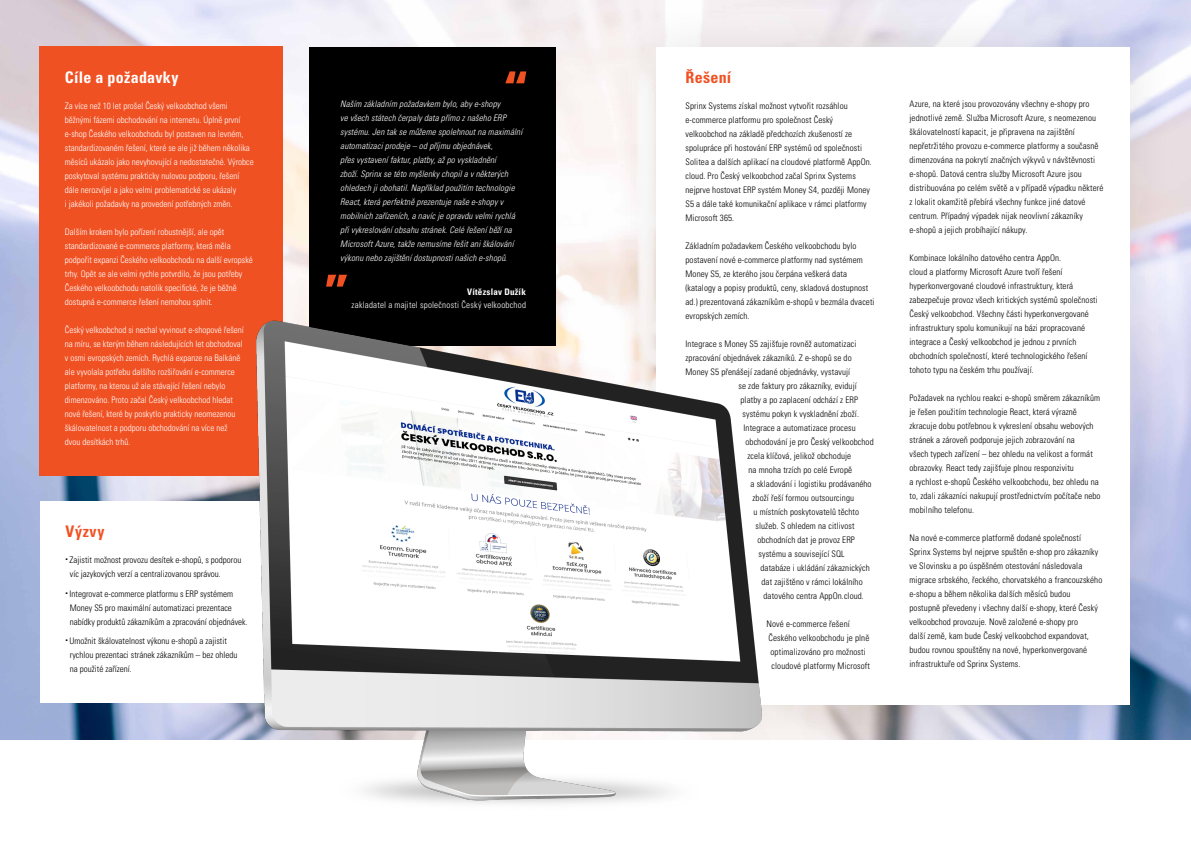
<style>
.page{position:relative;width:1191px;height:842px;background:#fff}
.page>*{position:absolute;margin:0;border:0;box-sizing:border-box;transform-origin:0 0}
.t1{font:700 condensed 16px "Univers CE";letter-spacing:.015em;color:#fff}
.t2{font:700 condensed 16px "Univers CE";letter-spacing:.025em;color:#f05123}
.t3{font:300 condensed 9px/14px "Univers CE";letter-spacing:.01em;color:#000}
.t4{font:300 condensed 9px/14px "Univers CE";color:#fff}
.t5{font:italic 300 condensed 9px/14px "Univers CE";letter-spacing:.01em;color:#fff}
.t6{font:300 condensed 9px "Univers CE";letter-spacing:.02em;color:#fff}
.t7{font:700 condensed 9px "Univers CE";letter-spacing:.03em;color:#fff}
</style>
<div class="page">
<img style="left:0;top:0;width:1191px;height:740px">
<div style="left:608px;top:0;width:569px;height:752px;background:#000;opacity:.1"></div>
<div style="left:656px;top:47px;width:474px;height:657px;background:#fff"></div>
<div style="left:40px;top:47px;width:243px;height:429px;background:#f05123"></div>
<div style="left:40px;top:501px;width:246px;height:202px;background:#fff"></div>
<div style="left:309px;top:47px;width:247px;height:298px;background:#000"></div>
<svg style="left:326px;top:275px;width:21px;height:12px"></svg>
<svg style="left:505px;top:71px;width:21px;height:12px"></svg>
<img style="left:208px;top:300px;width:601px;height:504px">
<h1 class="t1" style="left:65px;top:68px;width:115px">Cíle a požadavky</h1>
<p class="t4" style="left:65px;top:99px;width:190px">Za více než 10 let prošel Český velkoobchod všemi běžnými fázemi obchodování na internetu. Úplně první e-shop Českého velkoobchodu byl postaven na levném, standardizovaném řešení, které se ale již během několika měsíců ukázalo jako nevyhovující a nedostatečné. Výrobce poskytoval systému prakticky nulovou podporu, řešení dále nerozvíjel a jako velmi problematické se ukázaly<br>i jakékoli požadavky na provedení potřebných změn.</p>
<p class="t4" style="left:65px;top:225px;width:189px">Dalším krokem bylo pořízení robustnější, ale opět standardizované e-commerce platformy, která měla podpořit expanzi Českého velkoobchodu na další evropské trhy. Opět se ale velmi rychle potvrdilo, že jsou potřeby Českého velkoobchodu natolik specifické, že je běžně dostupná e-commerce řešení nemohou splnit.</p>
<p class="t4" style="left:65px;top:323px;width:180px">Český velkoobchod si nechal vyvinout e-shopové řešení na míru, se kterým během následujících let obchodoval v osmi evropských zemích. Rychlá expanze na Balkáně ale vyvolala potřebu dalšího rozšiřování e-commerce platformy, na kterou už ale stávající řešení nebylo dimenzováno. Proto začal Český velkoobchod hledat nové řešení, které by poskytlo prakticky neomezenou škálovatelnost a podporu obchodování na více než dvou desítkách trhů.</p>
<h1 class="t2" style="left:66px;top:522px;width:40px">Výzvy</h1>
<p class="t3" style="left:70px;top:553px;width:173px;text-indent:-4px"><sup>•</sup> Zajistit možnost provozu desítek e-shopů, s podporou víc jazykových verzí a centralizovanou správou.</p>
<p class="t3" style="left:70px;top:587px;width:179px;text-indent:-4px"><sup>•</sup> I ntegrovat e-commerce platformu s ERP systémem<br>Money S5 pro maximální automatizaci prezentace nabídky produktů zákazníkům a zpracování objednávek.</p>
<p class="t3" style="left:70px;top:634px;width:169px;text-indent:-4px"><sup>•</sup> Umožnit škálovatelnost výkonu e-shopů a zajistit rychlou prezentaci stránek zákazníkům – bez ohledu na použité zařízení.</p>
<p class="t5" style="left:340px;top:97px;width:184px">Naším základním požadavkem bylo, aby e-shopy<br>ve všech státech čerpaly data přímo z našeho ERP systému. Jen tak se můžeme spolehnout na maximální automatizaci prodeje – od příjmu objednávek,<br>přes vystavení faktur, platby, až po vyskladnění<br>zboží. Sprinx se této myšlenky chopil a v některých ohledech ji obohatil. Například použitím technologie React, která perfektně prezentuje naše e-shopy v mobilních zařízeních, a navíc je opravdu velmi rychlá při vykreslování obsahu stránek. Celé řešení běží na Microsoft Azure, takže nemusíme řešit ani škálování výkonu nebo zajištění dostupnosti našich e-shopů.</p>
<p class="t7" style="left:467px;top:287px;width:60px">Vítězslav Dužík</p>
<p class="t6" style="left:351px;top:300px;width:176px">zakladatel a majitel společnosti Český velkoobchod</p>
<h1 class="t2" style="left:685px;top:68px;width:47px">Řešení</h1>
<p class="t3" style="left:685px;top:99px;width:188px">Sprinx Systems získal možnost vytvořit rozsáhlou e-commerce platformu pro společnost Český velkoobchod na základě předchozích zkušeností ze spolupráce při hostování ERP systémů od společnosti Solitea a dalších aplikací na cloudové platformě AppOn. cloud. Pro Český velkoobchod začal Sprinx Systems nejprve hostovat ERP systém Money S4, později Money S5 a dále také komunikační aplikace v rámci platformy Microsoft 365.</p>
<p class="t3" style="left:685px;top:239px;width:190px">Základním požadavkem Českého velkoobchodu bylo postavení nové e-commerce platformy nad systémem Money S5, ze kterého jsou čerpána veškerá data (katalogy a popisy produktů, ceny, skladová dostupnost ad.) prezentovaná zákazníkům e-shopů v bezmála dvaceti evropských zemích.</p>
<p class="t3" style="left:685px;top:337px;width:172px">I ntegrace s Money S5 zajišťuje rovněž automatizaci</p>
<p class="t3" style="left:685px;top:351px;width:168px">zpracování objednávek zákazníků. Z e-shopů se do</p>
<p class="t3" style="left:685px;top:365px;width:166px">Money S5 přenášejí zadané objednávky, vystavují</p>
<p class="t3" style="left:738px;top:379px;width:120px">se zde faktury pro zákazníky, evidují</p>
<p class="t3" style="left:740px;top:393px;width:119px">platby a po zaplacení odchází z ERP</p>
<p class="t3" style="left:742px;top:407px;width:118px">systému pokyn k vyskladnění zboží.</p>
<p class="t3" style="left:743px;top:421px;width:114px">I ntegrace a automatizace procesu</p>
<p class="t3" style="left:745px;top:435px;width:130px">obchodování je pro Český velkoobchod</p>
<p class="t3" style="left:747px;top:449px;width:105px">zcela klíčová, jelikož obchoduje</p>
<p class="t3" style="left:748px;top:463px;width:105px">na mnoha trzích po celé Evropě</p>
<p class="t3" style="left:750px;top:477px;width:123px">a skladování i logistiku prodávaného</p>
<p class="t3" style="left:752px;top:491px;width:103px">zboží řeší formou outsourcingu</p>
<p class="t3" style="left:753px;top:505px;width:107px">u místních poskytovatelů těchto</p>
<p class="t3" style="left:755px;top:519px;width:101px">služeb. S ohledem na citlivost</p>
<p class="t3" style="left:757px;top:533px;width:99px">obchodních dat je provoz ERP</p>
<p class="t3" style="left:758px;top:547px;width:88px">systému a související SQL</p>
<p class="t3" style="left:760px;top:561px;width:111px">databáze i ukládání zákaznických</p>
<p class="t3" style="left:761px;top:575px;width:103px">dat zajištěno v rámci lokálního</p>
<p class="t3" style="left:763px;top:589px;width:102px">datového centra AppOn.cloud.</p>
<p class="t3" style="left:766px;top:617px;width:85px">Nové e-commerce řešení</p>
<p class="t3" style="left:768px;top:631px;width:102px">Českého velkoobchodu je plně</p>
<p class="t3" style="left:770px;top:645px;width:97px">optimalizováno pro možnosti</p>
<p class="t3" style="left:771px;top:659px;width:100px">cloudové platformy Microsoft</p>
<p class="t3" style="left:909px;top:97px;width:195px">Azure, na které jsou provozovány všechny e-shopy pro jednotlivé země. Služba Microsoft Azure, s neomezenou škálovatelností kapacit, je připravena na zajištění nepřetržitého provozu e-commerce platformy a současně dimenzována na pokrytí značných výkyvů v návštěvnosti e-shopů. Datová centra služby Microsoft Azure jsou distribuována po celém světě a v případě výpadku některé z lokalit okamžitě přebírá všechny funkce jiné datové centrum. Případný výpadek nijak neovlivní zákazníky e-shopů a jejich probíhající nákupy.</p>
<p class="t3" style="left:909px;top:251px;width:190px">Kombinace lokálního datového centra AppOn.<br>cloud a platformy Microsoft Azure tvoří řešení hyperkonvergované cloudové infrastruktury, která zabezpečuje provoz všech kritických systémů společnosti Český velkoobchod. Všechny části hyperkonvergované infrastruktury spolu komunikují na bázi propracované integrace a Český velkoobchod je jednou z prvních obchodních společností, které technologického řešení tohoto typu na českém trhu používají.</p>
<p class="t3" style="left:909px;top:391px;width:193px">Požadavek na rychlou reakci e-shopů směrem zákazníkům je řešen použitím technologie React, která výrazně zkracuje dobu potřebnou k vykreslení obsahu webových stránek a zároveň podporuje jejich zobrazování na<br>všech typech zařízení – bez ohledu na velikost a formát obrazovky. React tedy zajišťuje plnou responzivitu<br>a rychlost e-shopů Českého velkoobchodu, bez ohledu na to, zdali zákazníci nakupují prostřednictvím počítače nebo mobilního telefonu.</p>
<p class="t3" style="left:909px;top:531px;width:194px">Na nové e-commerce platformě dodané společností Sprinx Systems byl nejprve spuštěn e-shop pro zákazníky ve Slovinsku a po úspěšném otestování následovala migrace srbského, řeckého, chorvatského a francouzského e-shopu a během několika dalších měsíců budou postupně převedeny i všechny další e-shopy, které Český velkoobchod provozuje. Nově založené e-shopy pro<br>další země, kam bude Český velkoobchod expandovat, budou rovnou spouštěny na nové, hyperkonvergované infrastruktuře od Sprinx Systems.</p>
</div>
